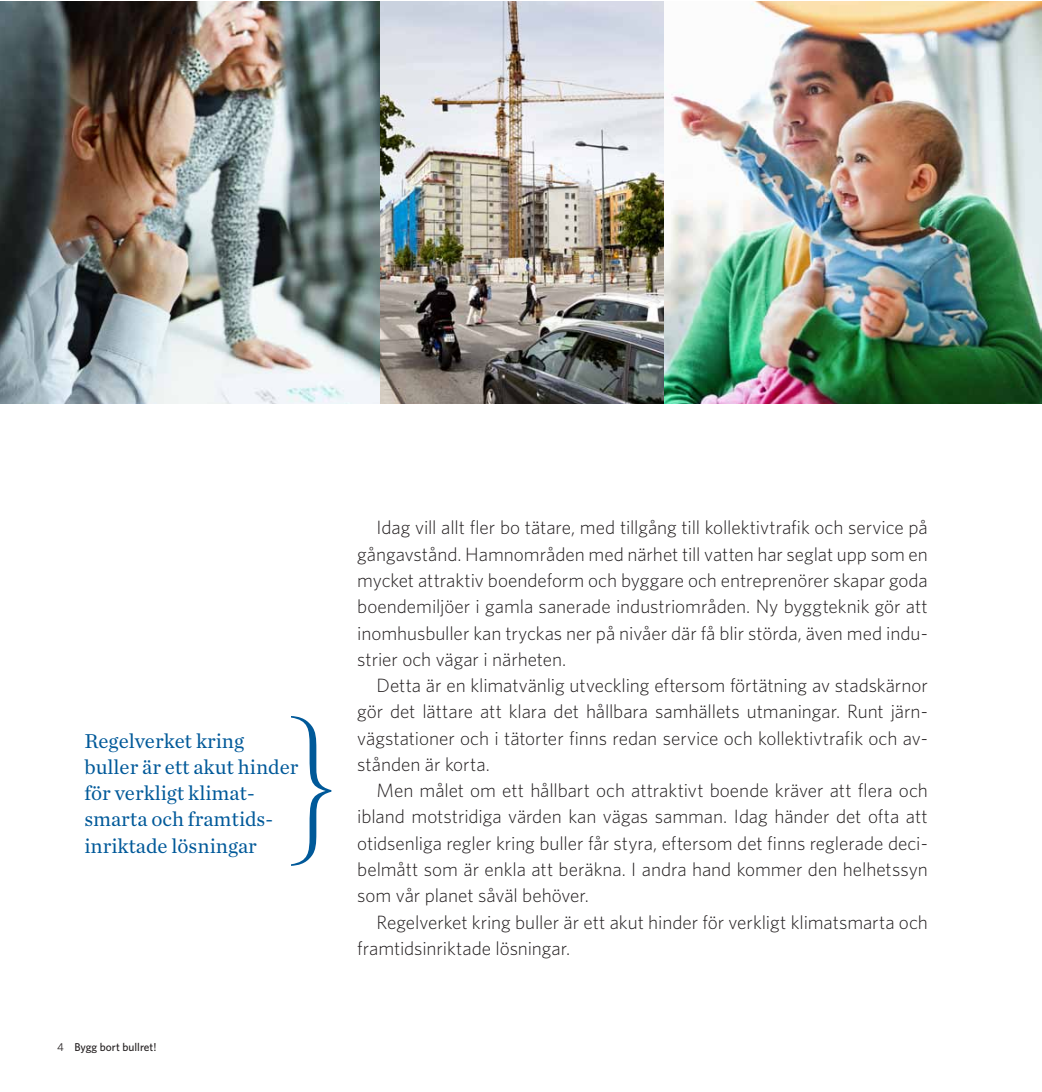
<style>
.page{position:relative;width:1042px;height:1092px;background:#fff}
.page>*{position:absolute;margin:0;border:0;box-sizing:border-box;transform-origin:0 0}
.t1{font:21px/26.2px "Chronicle Text G1";color:#005999}
.t2{font:300 19.25px/26.2px "Whitney";letter-spacing:-.005em;color:#231f20;text-align:justify}
.t3{font:500 11.38px "Whitney";color:#231f20}
.s1{font-weight:400}
</style>
<div class="page">
<img style="left:0;top:1px;width:1041px;height:402px">
<svg style="left:291px;top:716px;width:40px;height:149px"></svg>
<p class="t1" style="left:84px;top:726px;width:216px">Regelverket kring buller är ett akut hinder för verkligt klimat&shy;smarta och framtids&shy;inriktade lösningar</p>
<p class="t3" style="left:57px;top:1039px;width:101px"><span class="s1">4</span> Bygg bort bullret!</p>
<p class="t2" style="left:357px;top:514px;width:572px;text-indent:19px">Idag vill allt fler bo tätare, med tillgång till kollektivtrafik och service på gångavstånd. Hamnområden med närhet till vatten har seglat upp som en mycket attraktiv boendeform och byggare och entreprenörer skapar goda boendemiljöer i gamla sanerade industriområden. Ny byggteknik gör att inomhusbuller kan tryckas ner på nivåer där få blir störda, även med indu&shy;strier och vägar i närheten.</p>
<p class="t2" style="left:357px;top:671px;width:572px;text-indent:19px">Detta är en klimatvänlig utveckling eftersom förtätning av stadskärnor gör det lättare att klara det hållbara samhällets utmaningar. Runt järn&shy;vägstationer och i tätorter finns redan service och kollektivtrafik och av&shy;stånden är korta.</p>
<p class="t2" style="left:357px;top:776px;width:572px;text-indent:19px">Men målet om ett hållbart och attraktivt boende kräver att flera och ibland motstridiga värden kan vägas samman. Idag händer det ofta att otidsenliga regler kring buller får styra, eftersom det finns reglerade deci&shy;belmått som är enkla att beräkna. I andra hand kommer den helhetssyn som vår planet såväl behöver.</p>
<p class="t2" style="left:357px;top:908px;width:572px;text-indent:19px">Regelverket kring buller är ett akut hinder för verkligt klimatsmarta och framtidsinriktade lösningar.</p>
</div>
